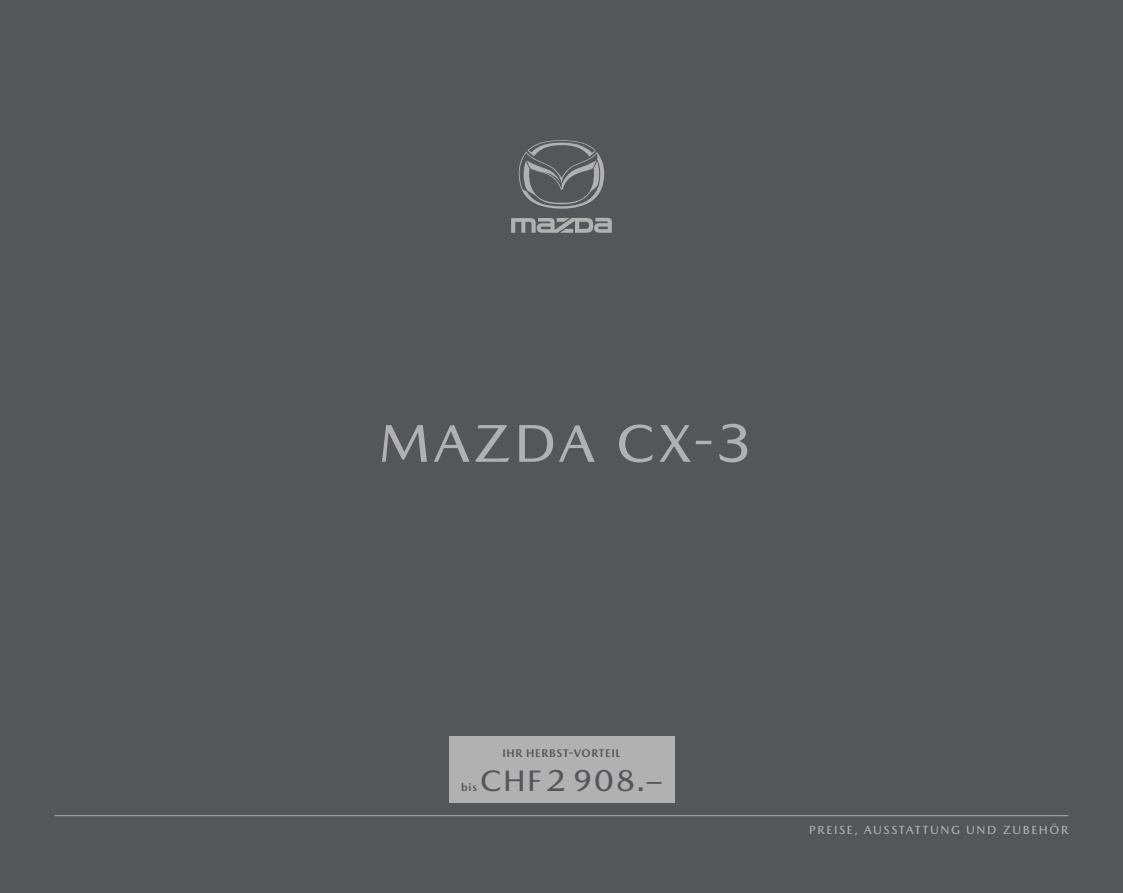
<style>
.page{position:relative;width:1123px;height:893px;background:#54565a}
.page>*{position:absolute;margin:0;border:0;box-sizing:border-box;transform-origin:0 0}
.t1{font:500 54px "Mazda Type";letter-spacing:.07em;color:#b1b1b1}
.t2{font:500 30px "Mazda Type";letter-spacing:.035em;color:#54565a}
.t3{font:500 12px "Mazda Type";letter-spacing:.13em;color:#b1b1b1}
.t4{font:700 11.25px "Mazda Type";letter-spacing:.055em;color:#54565a}
</style>
<div class="page">
<svg style="left:518px;top:140px;width:86px;height:69px"></svg>
<svg style="left:511px;top:218px;width:101px;height:15px"></svg>
<hr style="left:55px;top:815px;width:1013px;height:1px;background:#b1b1b1">
<div style="left:448px;top:736px;width:226px;height:67px;background:#b1b1b1"></div>
<h1 class="t1" style="left:379px;top:411px;width:372px">MAZDA CX-3</h1>
<p class="t4" style="left:502px;top:746px;width:120px">IHR HERBST-VORTEIL</p>
<h2 class="t2" style="left:480px;top:762px;width:183px">CHF 2 908.–</h2>
<p class="t4" style="left:461px;top:780px;width:17px">bis</p>
<p class="t3" style="left:809px;top:823px;width:260px">PREISE, AUSSTATTUNG UND ZUBEHÖR</p>
</div>
